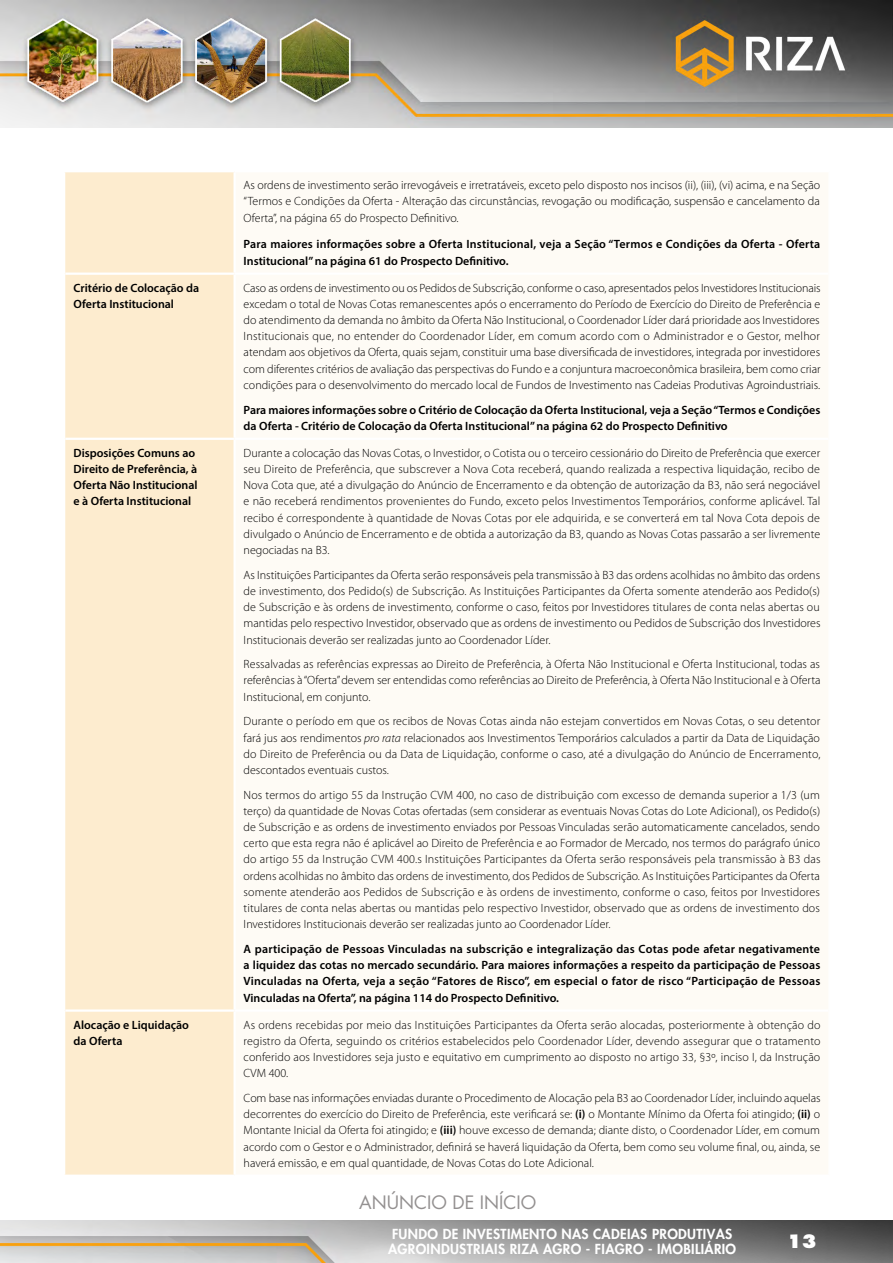
<style>
.page{position:relative;width:893px;height:1263px;background:#fff}
.page>*{position:absolute;margin:0;border:0;box-sizing:border-box;transform-origin:0 0}
.t1{font:18px "Futura PRO";color:#939090}
.t2{font:800 18px "Futura LT";color:#fff}
.t3{font:800 13.5px/15px "Futura PRO";letter-spacing:.025em;color:#fff}
.t4{font:300 12px/16.2px "Myriad Pro";color:#000;text-align:justify}
.t5{font:600 12px/16.2px "Myriad Pro";color:#000}
.s1{font-style:italic}
.s2{font-weight:600}
</style>
<div class="page">
<img style="left:0;top:1220px;width:893px;height:43px">
<img style="left:0;top:0;width:893px;height:127px">
<div style="left:65px;top:172px;width:168px;height:1002px;background:#fdeccf"></div>
<hr style="left:65px;top:273px;width:170px;height:2px;background:#fff">
<hr style="left:65px;top:438px;width:170px;height:2px;background:#fff">
<hr style="left:65px;top:1009px;width:170px;height:3px;background:#fff">
<p class="t4" style="left:244px;top:177px;width:578px">As ordens de investimento serão irrevogáveis e irretratáveis, exceto pelo disposto nos incisos (ii), (iii), (vi) acima, e na Seção “Termos e Condições da Oferta - Alteração das circunstâncias, revogação ou modificação, suspensão e cancelamento da Oferta”, na página 65 do Prospecto Definitivo.</p>
<p class="t5" style="left:244px;top:236px;width:578px">Para maiores informações sobre a Oferta Institucional, veja a Seção “Termos e Condições da Oferta - Oferta<br>Institucional” na página 61 do Prospecto Definitivo.</p>
<p class="t5" style="left:74px;top:279px;width:127px">Critério de Colocação da<br>Oferta Institucional</p>
<p class="t4" style="left:244px;top:280px;width:578px">Caso as ordens de investimento ou os Pedidos de Subscrição, conforme o caso, apresentados pelos Investidores Institucionais excedam o total de Novas Cotas remanescentes após o encerramento do Período de Exercício do Direito de Preferência e do atendimento da demanda no âmbito da Oferta Não Institucional, o Coordenador Líder dará prioridade aos Investidores Institucionais que, no entender do Coordenador Líder, em comum acordo com o Administrador e o Gestor, melhor atendam aos objetivos da Oferta, quais sejam, constituir uma base diversificada de investidores, integrada por investidores com diferentes critérios de avaliação das perspectivas do Fundo e a conjuntura macroeconômica brasileira, bem como criar condições para o desenvolvimento do mercado local de Fundos de Investimento nas Cadeias Produtivas Agroindustriais.</p>
<p class="t5" style="left:244px;top:401px;width:578px">Para maiores informações sobre o Critério de Colocação da Oferta Institucional, veja a Seção “Termos e Condições da Oferta - Critério de Colocação da Oferta Institucional” na página 62 do Prospecto Definitivo</p>
<p class="t5" style="left:74px;top:444px;width:125px">Disposições Comuns ao<br>Direito de Preferência, à<br>Oferta Não Institucional e à Oferta Institucional</p>
<p class="t4" style="left:244px;top:445px;width:578px">Durante a colocação das Novas Cotas, o Investidor, o Cotista ou o terceiro cessionário do Direito de Preferência que exercer seu Direito de Preferência, que subscrever a Nova Cota receberá, quando realizada a respectiva liquidação, recibo de Nova Cota que, até a divulgação do Anúncio de Encerramento e da obtenção de autorização da B3, não será negociável e não receberá rendimentos provenientes do Fundo, exceto pelos Investimentos Temporários, conforme aplicável. Tal recibo é correspondente à quantidade de Novas Cotas por ele adquirida, e se converterá em tal Nova Cota depois de divulgado o Anúncio de Encerramento e de obtida a autorização da B3, quando as Novas Cotas passarão a ser livremente negociadas na B3.</p>
<p class="t4" style="left:244px;top:567px;width:578px">As Instituições Participantes da Oferta serão responsáveis pela transmissão à B3 das ordens acolhidas no âmbito das ordens de investimento, dos Pedido(s) de Subscrição. As Instituições Participantes da Oferta somente atenderão aos Pedido(s) de Subscrição e às ordens de investimento, conforme o caso, feitos por Investidores titulares de conta nelas abertas ou mantidas pelo respectivo Investidor, observado que as ordens de investimento ou Pedidos de Subscrição dos Investidores Institucionais deverão ser realizadas junto ao Coordenador Líder.</p>
<p class="t4" style="left:244px;top:656px;width:578px">Ressalvadas as referências expressas ao Direito de Preferência, à Oferta Não Institucional e Oferta Institucional, todas as referências à “Oferta” devem ser entendidas como referências ao Direito de Preferência, à Oferta Não Institucional e à Oferta Institucional, em conjunto.</p>
<p class="t4" style="left:244px;top:713px;width:578px">Durante o período em que os recibos de Novas Cotas ainda não estejam convertidos em Novas Cotas, o seu detentor fará jus aos rendimentos <span class="s1">pro rata</span> relacionados aos Investimentos Temporários calculados a partir da Data de Liquidação do Direito de Preferência ou da Data de Liquidação, conforme o caso, até a divulgação do Anúncio de Encerramento, descontados eventuais custos.</p>
<p class="t4" style="left:244px;top:787px;width:578px">Nos termos do artigo 55 da Instrução CVM 400, no caso de distribuição com excesso de demanda superior a 1/3 (um terço) da quantidade de Novas Cotas ofertadas (sem considerar as eventuais Novas Cotas do Lote Adicional), os Pedido(s) de Subscrição e as ordens de investimento enviados por Pessoas Vinculadas serão automaticamente cancelados, sendo certo que esta regra não é aplicável ao Direito de Preferência e ao Formador de Mercado, nos termos do parágrafo único do artigo 55 da Instrução CVM 400.s Instituições Participantes da Oferta serão responsáveis pela transmissão à B3 das ordens acolhidas no âmbito das ordens de investimento, dos Pedidos de Subscrição. As Instituições Participantes da Oferta somente atenderão aos Pedidos de Subscrição e às ordens de investimento, conforme o caso, feitos por Investidores titulares de conta nelas abertas ou mantidas pelo respectivo Investidor, observado que as ordens de investimento dos Investidores Institucionais deverão ser realizadas junto ao Coordenador Líder.</p>
<p class="t5" style="left:244px;top:940px;width:578px;text-align:justify">A participação de Pessoas Vinculadas na subscrição e integralização das Cotas pode afetar negativamente a liquidez das cotas no mercado secundário. Para maiores informações a respeito da participação de Pessoas Vinculadas na Oferta, veja a seção “Fatores de Risco”, em especial o fator de risco “Participação de Pessoas Vinculadas na Oferta”, na página 114 do Prospecto Definitivo.</p>
<p class="t5" style="left:74px;top:1016px;width:117px">Alocação e Liquidação da Oferta</p>
<p class="t4" style="left:244px;top:1017px;width:578px">As ordens recebidas por meio das Instituições Participantes da Oferta serão alocadas, posteriormente à obtenção do registro da Oferta, seguindo os critérios estabelecidos pelo Coordenador Líder, devendo assegurar que o tratamento conferido aos Investidores seja justo e equitativo em cumprimento ao disposto no artigo 33, §3º, inciso I, da Instrução CVM 400.</p>
<p class="t4" style="left:244px;top:1090px;width:578px">Com base nas informações enviadas durante o Procedimento de Alocação pela B3 ao Coordenador Líder, incluindo aquelas decorrentes do exercício do Direito de Preferência, este verificará se: <span class="s2">(i)</span> o Montante Mínimo da Oferta foi atingido; <span class="s2">(ii)</span> o Montante Inicial da Oferta foi atingido; e <span class="s2">(iii)</span> houve excesso de demanda; diante disto, o Coordenador Líder, em comum acordo com o Gestor e o Administrador, definirá se haverá liquidação da Oferta, bem como seu volume final, ou, ainda, se haverá emissão, e em qual quantidade, de Novas Cotas do Lote Adicional.</p>
<h1 class="t1" style="left:359px;top:1190px;width:178px">ANÚNCIO DE INÍCIO</h1>
<p class="t3" style="left:388px;top:1226px;width:350px">FUNDO DE INVESTIMENTO NAS CADEIAS PRODUTIVAS<br>AGROINDUSTRIAIS RIZA AGRO - FIAGRO - IMOBILIÁRIO</p>
<h1 class="t2" style="left:787px;top:1230px;width:31px">13</h1>
</div>
